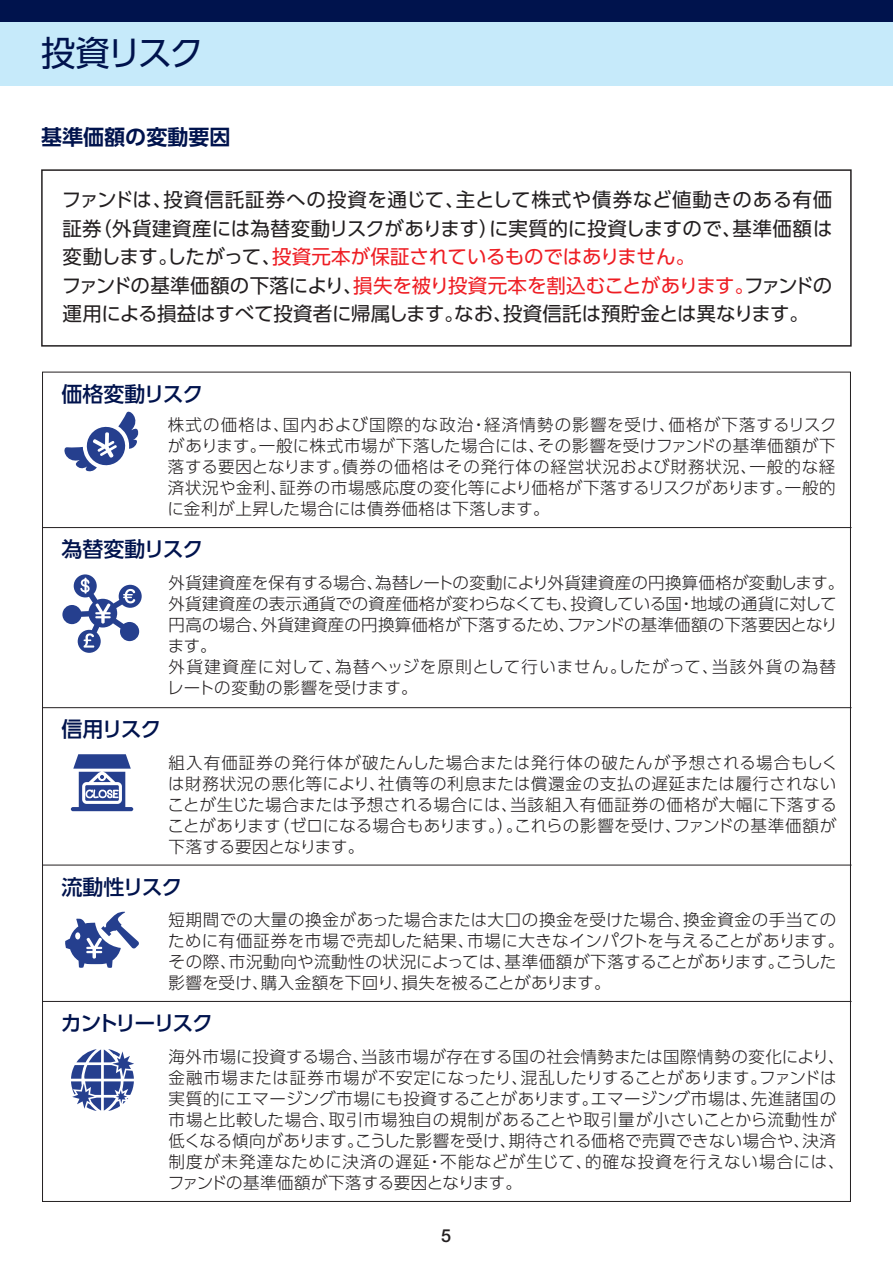
<style>
.page{position:relative;width:893px;height:1263px;background:#fff}
.page>*{position:absolute;margin:0;border:0;box-sizing:border-box;transform-origin:0 0}
.t1{font:34.5px "UD Shin Go Pro";letter-spacing:-.085em;color:#00134d}
.t2{font:500 21px "UD Shin Go Pro";letter-spacing:-.035em;color:#00134d}
.t3{font:500 21px "UD Shin Go Pro";letter-spacing:-.07em;color:#00134d}
.t4{font:700 21px "UD Shin Go Pro De";color:#00134d}
.t5{font:500 21px "UD Shin Go Pro";letter-spacing:-.09em;color:#00134d}
.t6{font:19.5px/28.5px "UD Shin Go Pro";letter-spacing:-.005em;color:#231f20}
.t7{font:500 18px "Helvetica Neue LT Std";color:#231f20}
.t8{font:300 16.5px/21px "UD Shin Go Pro";letter-spacing:.015em;color:#231f20}
.s1{color:#ee1d23}
</style>
<div class="page">
<div style="left:0;top:0;width:893px;height:85px;background:#c6eafa"></div>
<div style="left:0;top:0;width:893px;height:21px;background:#00134d"></div>
<div style="left:41px;top:169px;width:811px;height:178px;border:2px solid #231f20"></div>
<svg style="left:64px;top:411px;width:75px;height:61px"></svg>
<hr style="left:43px;top:527px;width:808px;height:1px;background:#231f20">
<svg style="left:62px;top:574px;width:80px;height:79px"></svg>
<hr style="left:43px;top:865px;width:808px;height:1px;background:#231f20">
<hr style="left:43px;top:707px;width:808px;height:1px;background:#231f20">
<hr style="left:43px;top:1001px;width:808px;height:1px;background:#231f20">
<svg style="left:65px;top:911px;width:74px;height:57px"></svg>
<svg style="left:71px;top:754px;width:62px;height:57px"></svg>
<svg style="left:71px;top:1049px;width:63px;height:62px"></svg>
<h1 class="t1" style="left:41px;top:25px;width:164px">投資リスク</h1>
<p class="t4" style="left:41px;top:120px;width:191px">基準価額の変動要因</p>
<p class="t6" style="left:62px;top:185px;width:772px">ファンドは、投資信託証券への投資を通じて、主として株式や債券など値動きのある有価証券（外貨建資産には為替変動リスクがあります）に実質的に投資しますので、基準価額は変動します。したがって、<span class="s1">投資元本が保証されているものではありません。<br></span>ファンドの基準価額の下落により、<span class="s1">損失を被り投資元本を割込むことがあります。</span>ファンドの運用による損益はすべて投資者に帰属します。なお、投資信託は預貯金とは異なります。</p>
<p class="t2" style="left:62px;top:377px;width:143px">価格変動リスク</p>
<p class="t8" style="left:167px;top:413px;width:671px;text-align:justify">株式の価格は、国内および国際的な政治・経済情勢の影響を受け、価格が下落するリスクがあります。一般に株式市場が下落した場合には、その影響を受けファンドの基準価額が下落する要因となります。債券の価格はその発行体の経営状況および財務状況、一般的な経済状況や金利、証券の市場感応度の変化等により価格が下落するリスクがあります。一般的に金利が上昇した場合には債券価格は下落します。</p>
<p class="t2" style="left:62px;top:532px;width:143px">為替変動リスク</p>
<p class="t3" style="left:62px;top:712px;width:101px">信用リスク</p>
<p class="t8" style="left:167px;top:571px;width:678px">外貨建資産を保有する場合、為替レートの変動により外貨建資産の円換算価格が変動します。外貨建資産の表示通貨での資産価格が変わらなくても、投資している国・地域の通貨に対して円高の場合、外貨建資産の円換算価格が下落するため、ファンドの基準価額の下落要因となります。<br>外貨建資産に対して、為替ヘッジを原則として行いません。したがって、当該外貨の為替レートの変動の影響を受けます。</p>
<p class="t8" style="left:168px;top:751px;width:672px;text-align:justify">組入有価証券の発行体が破たんした場合または発行体の破たんが予想される場合もしくは財務状況の悪化等により、社債等の利息または償還金の支払の遅延または履行されないことが生じた場合または予想される場合には、当該組入有価証券の価格が大幅に下落することがあります（ゼロになる場合もあります。）。これらの影響を受け、ファンドの基準価額が下落する要因となります。</p>
<p class="t3" style="left:62px;top:870px;width:122px">流動性リスク</p>
<p class="t8" style="left:168px;top:909px;width:678px">短期間での大量の換金があった場合または大口の換金を受けた場合、換金資金の手当てのために有価証券を市場で売却した結果、市場に大きなインパクトを与えることがあります。その際、市況動向や流動性の状況によっては、基準価額が下落することがあります。こうした影響を受け、購入金額を下回り、損失を被ることがあります。</p>
<p class="t5" style="left:61px;top:1006px;width:154px">カントリーリスク</p>
<p class="t8" style="left:168px;top:1046px;width:678px">海外市場に投資する場合、当該市場が存在する国の社会情勢または国際情勢の変化により、金融市場または証券市場が不安定になったり、混乱したりすることがあります。ファンドは実質的にエマージング市場にも投資することがあります。エマージング市場は、先進諸国の市場と比較した場合、取引市場独自の規制があることや取引量が小さいことから流動性が低くなる傾向があります。こうした影響を受け、期待される価格で売買できない場合や、決済制度が未発達なために決済の遅延・不能などが生じて、的確な投資を行えない場合には、ファンドの基準価額が下落する要因となります。</p>
<p class="t7" style="left:441px;top:1224px;width:12px">5</p>
</div>
